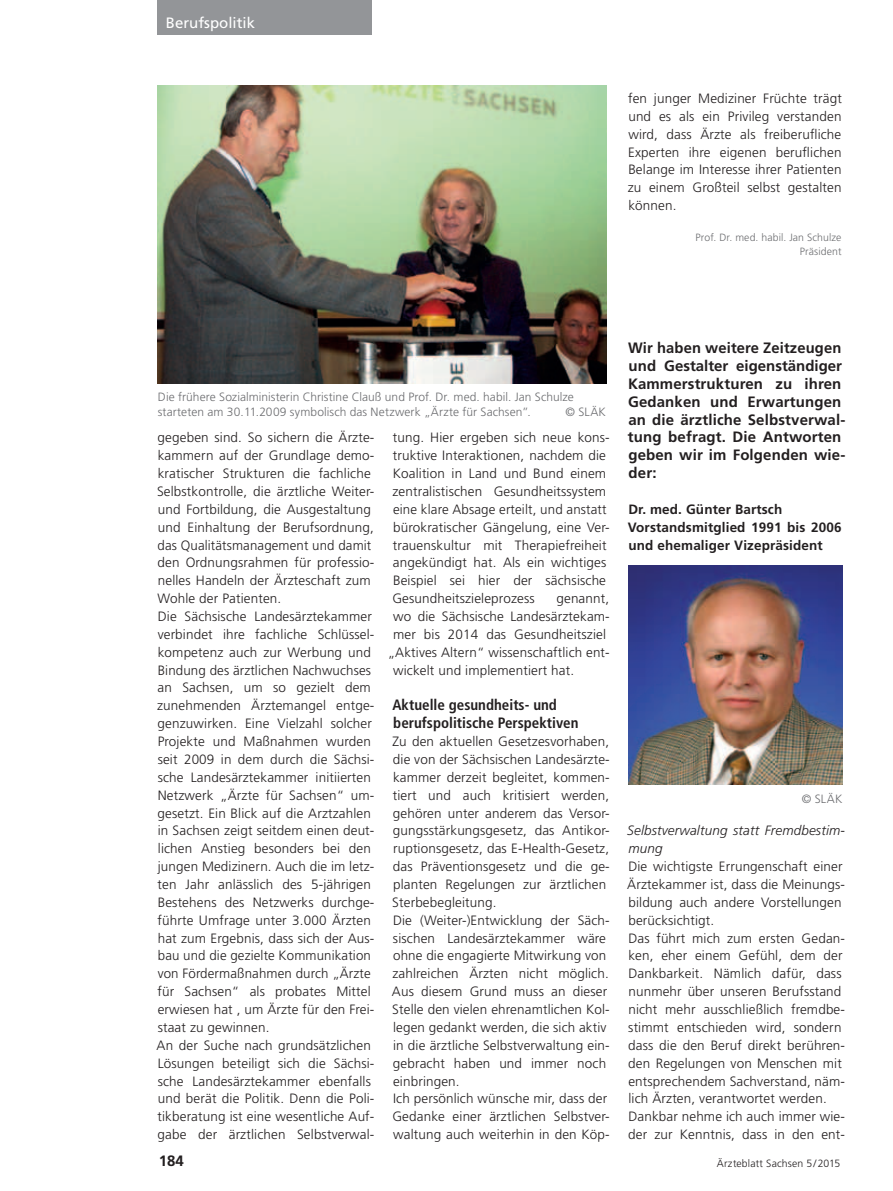
<style>
.page{position:relative;width:893px;height:1191px;background:#fff}
.page>*{position:absolute;margin:0;border:0;box-sizing:border-box;transform-origin:0 0}
.Text_allgemein{font:700 15px/17.9px "Frutiger";letter-spacing:.01em;color:#231f20}
.Zwischenüberschrift{font:700 condensed 15px/17.9px "Frutiger";color:#231f20}
.t1{font:15px "Frutiger";color:#fff}
.Text_allgemein-2{font:300 13.5px/17.9px "Frutiger";letter-spacing:.01em;color:#231f20}
.Text_allgemein-3{font:700 13.5px/17.9px "Frutiger";letter-spacing:.01em;color:#231f20}
.Text_allgemein-4{font:italic 300 13.5px/17.9px "Frutiger";letter-spacing:.01em;color:#231f20}
.Bildunterschrift{font:300 12px/14.2px "Frutiger";letter-spacing:.005em;color:#6c6d70}
.Autoren{font:300 10.5px "Frutiger";letter-spacing:.01em;color:#6c6d70}
.t2{font:300 10.5px "Frutiger";letter-spacing:.01em;color:#231f20}
</style>
<div class="page">
<div style="left:157px;top:0;width:214px;height:34px;background:#939598"></div>
<img style="left:157px;top:85px;width:450px;height:298px">
<img style="left:629px;top:566px;width:214px;height:219px">
<p class="t1" style="left:166px;top:14px;width:91px">Berufspolitik</p>
<p class="Text_allgemein-2" style="left:628px;top:89px;width:216px;text-align:justify">fen junger Mediziner Früchte trägt und es als ein Privileg verstanden wird, dass Ärzte als freiberufliche Experten ihre eigenen beruflichen Belange im Interesse ihrer Patienten zu einem Großteil selbst gestalten können.</p>
<p class="Autoren" style="left:695px;top:232px;width:147px">Prof. Dr. med. habil. Jan Schulze</p>
<p class="Autoren" style="left:800px;top:245px;width:43px">Präsident</p>
<p class="Bildunterschrift" style="left:158px;top:390px;width:418px">Die frühere Sozialministerin Christine Clauß und Prof. Dr. med. habil. Jan Schulze starteten am 30.11.2009 symbolisch das Netzwerk „Ärzte für Sachsen”.</p>
<p class="Bildunterschrift" style="left:565px;top:404px;width:42px">© SLÄK</p>
<p class="Text_allgemein-2" style="left:157px;top:429px;width:219px">gegeben sind. So sichern die Ärzte&shy;kammern auf der Grundlage demo&shy;kratischer Strukturen die fachliche Selbstkontrolle, die ärztliche Weiter&shy;und Fortbildung, die Ausgestaltung und Einhaltung der Berufsordnung, das Qualitätsmanagement und damit den Ordnungsrahmen für professio&shy;nelles Handeln der Ärzteschaft zum Wohle der Patienten.</p>
<p class="Text_allgemein-2" style="left:157px;top:607px;width:219px">Die Sächsische Landesärztekammer verbindet ihre fachliche Schlüssel&shy;kompetenz auch zur Werbung und Bindung des ärztlichen Nachwuchses an Sachsen, um so gezielt dem zunehmenden Ärztemangel entge&shy;genzuwirken. Eine Vielzahl solcher Projekte und Maßnahmen wurden seit 2009 in dem durch die Sächsi&shy;sche Landesärztekammer initiierten Netzwerk „Ärzte für Sachsen“ um-- gesetzt. Ein Blick auf die Arztzahlen in Sachsen zeigt seitdem einen deut&shy;lichen Anstieg besonders bei den jungen Medizinern. Auch die im letz&shy;ten Jahr anlässlich des 5-jährigen Bestehens des Netzwerks durchge&shy;führte Umfrage unter 3.000 Ärzten hat zum Ergebnis, dass sich der Aus&shy;bau und die gezielte Kommunikation von Fördermaßnahmen durch „Ärzte für Sachsen“ als probates Mittel erwiesen hat , um Ärzte für den Frei&shy;staat zu gewinnen.</p>
<p class="Text_allgemein-2" style="left:157px;top:1036px;width:219px">An der Suche nach grundsätzlichen Lösungen beteiligt sich die Sächsi&shy;sche Landesärztekammer ebenfalls und berät die Politik. Denn die Poli&shy;tikberatung ist eine wesentliche Auf&shy;gabe der ärztlichen Selbstverwal-</p>
<p class="Text_allgemein-2" style="left:392px;top:429px;width:219px">tung. Hier ergeben sich neue kons&shy;truktive Interaktionen, nachdem die Koalition in Land und Bund einem zentralistischen Gesundheitssystem eine klare Absage erteilt, und anstatt bürokratischer Gängelung, eine Ver&shy;trauenskultur mit Therapiefreiheit angekündigt hat. Als ein wichtiges Beispiel sei hier der sächsische Gesundheitszieleprozess</p>
<p class="Text_allgemein-2" style="left:556px;top:589px;width:54px">genannt,</p>
<p class="Text_allgemein-2" style="left:393px;top:607px;width:218px">wo die Sächsische Landesärztekam-</p>
<p class="Text_allgemein-2" style="left:393px;top:625px;width:214px">mer bis 2014 das Gesundheitsziel</p>
<p class="Text_allgemein-2" style="left:388px;top:643px;width:223px">„Aktives Altern“ wissenschaftlich ent-</p>
<p class="Text_allgemein-2" style="left:393px;top:661px;width:182px">wickelt und implementiert hat.</p>
<p class="Zwischenüberschrift" style="left:392px;top:696px;width:188px">Aktuelle gesundheits- und berufspolitische Perspektiven</p>
<p class="Text_allgemein-2" style="left:392px;top:732px;width:219px">Zu den aktuellen Gesetzesvorhaben, die von der Sächsischen Landesärzte&shy;kammer derzeit begleitet, kommen&shy;tiert und auch kritisiert werden, gehören unter anderem das Versor&shy;gungsstärkungsgesetz, das Antikor&shy;ruptionsgesetz, das E-Health-Gesetz, das Präventionsgesetz und die ge-- planten Regelungen zur ärztlichen Sterbebegleitung.</p>
<p class="Text_allgemein-2" style="left:392px;top:911px;width:219px">Die (Weiter-)Entwicklung der Säch&shy;sischen Landesärztekammer wäre ohne die engagierte Mitwirkung von zahlreichen Ärzten nicht möglich.<br>Aus diesem Grund muss an dieser<br>Stelle den vielen ehrenamtlichen Kol&shy;legen gedankt werden, die sich aktiv in die ärztliche Selbstverwaltung ein&shy;gebracht haben und immer noch einbringen.</p>
<p class="Text_allgemein-2" style="left:392px;top:1089px;width:219px">Ich persönlich wünsche mir, dass der<br>Gedanke einer ärztlichen Selbstver&shy;waltung auch weiterhin in den Köp-</p>
<p class="Text_allgemein" style="left:628px;top:339px;width:219px">Wir haben weitere Zeitzeugen und Gestalter eigenständiger<br>Kammerstrukturen zu ihren<br>Gedanken und Erwartungen an die ärztliche Selbstverwal&shy;tung befragt. Die Antworten geben wir im Folgenden wie&shy;der:</p>
<p class="Text_allgemein-3" style="left:628px;top:500px;width:155px">Dr. med. Günter Bartsch</p>
<p class="Text_allgemein-3" style="left:628px;top:518px;width:215px">Vorstandsmitglied 1991 bis 2006 und ehemaliger Vizepräsident</p>
<p class="Bildunterschrift" style="left:802px;top:791px;width:42px">© SLÄK</p>
<p class="Text_allgemein-4" style="left:627px;top:821px;width:219px">Selbstverwaltung statt Fremdbestim&shy;mung</p>
<p class="Text_allgemein-2" style="left:627px;top:857px;width:219px">Die wichtigste Errungenschaft einer<br>Ärztekammer ist, dass die Meinungs&shy;bildung auch andere Vorstellungen berücksichtigt.</p>
<p class="Text_allgemein-2" style="left:628px;top:929px;width:218px">Das führt mich zum ersten Gedan&shy;ken, eher einem Gefühl, dem der Dankbarkeit. Nämlich dafür, dass nunmehr über unseren Berufsstand nicht mehr ausschließlich fremdbe&shy;stimmt entschieden wird, sondern dass die den Beruf direkt berühren&shy;den Regelungen von Menschen mit entsprechendem Sachverstand, näm&shy;lich Ärzten, verantwortet werden.</p>
<p class="Text_allgemein-2" style="left:628px;top:1107px;width:218px">Dankbar nehme ich auch immer wie&shy;der zur Kenntnis, dass in den ent-</p>
<p class="Text_allgemein" style="left:159px;top:1151px;width:27px">184</p>
<p class="t2" style="left:717px;top:1157px;width:125px">Ärzteblatt Sachsen 5/2015</p>
</div>
